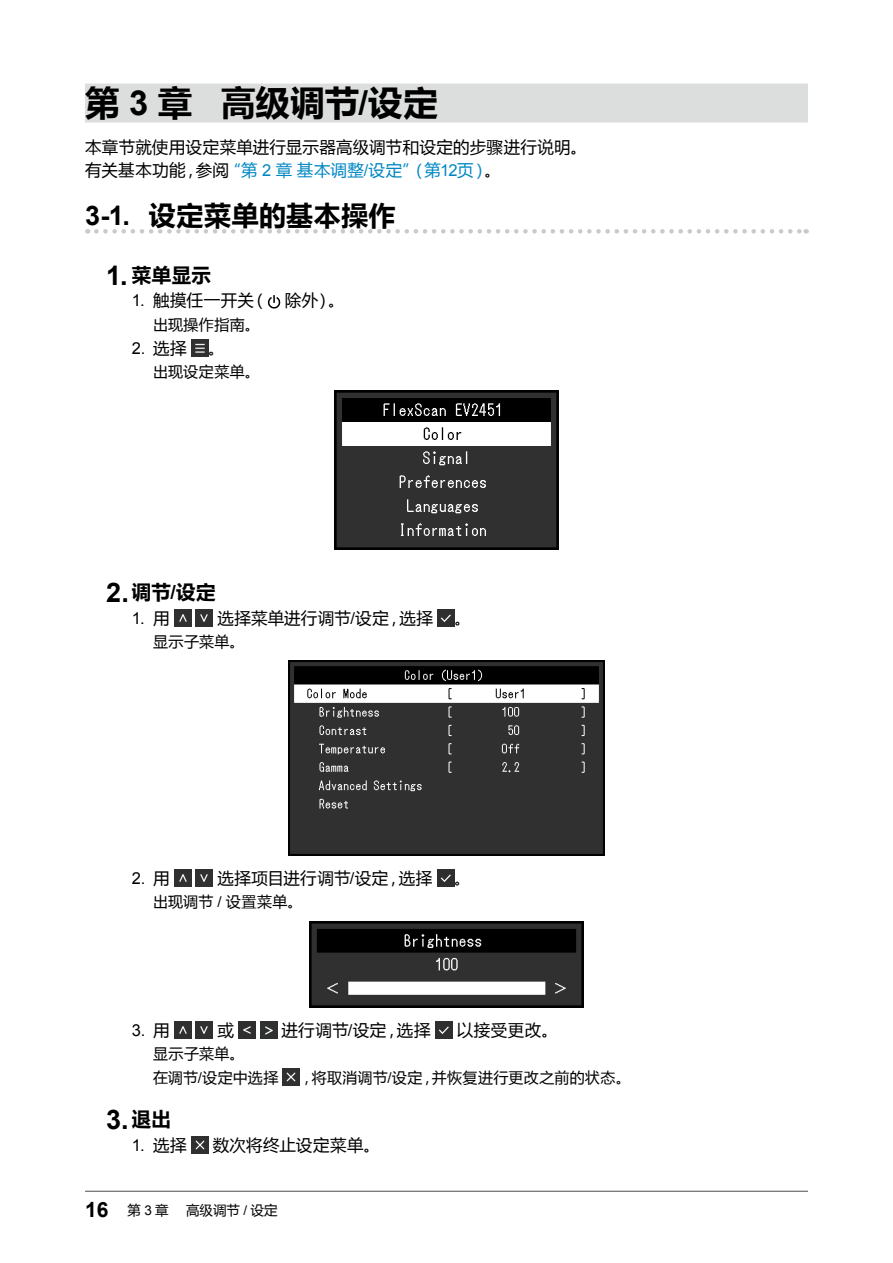
<style>
.page{position:relative;width:893px;height:1263px;background:#fff}
.page>*{position:absolute;margin:0;border:0;box-sizing:border-box;transform-origin:0 0}
.t1{font:700 34.5px "Microsoft Ya Hei";letter-spacing:.005em;color:#000}
.t2{font:700 27px "Microsoft Ya Hei";letter-spacing:.02em;color:#000}
.t3{font:700 27px "Arial";color:#000}
.t4{font:700 19.5px "Microsoft Ya Hei";letter-spacing:.02em;color:#000}
.t5{font:16.5px/22.5px "Microsoft Ya Hei";letter-spacing:.02em;color:#000}
.t6{font:16.5px "Arial";color:#000}
.t7{font:15px/23.5px "Microsoft Ya Hei";letter-spacing:.025em;color:#000}
.t8{font:13.5px "Microsoft Ya Hei";color:#000}
.s1{font-family:"Arial"}
.s2{color:#0087c3}
.s3{font-family:"Arial";color:#0087c3}
.s4{font-family:"Arial";font-size:27px}
.s5{font-family:"Microsoft Ya Hei"}
.s6{font-family:"Microsoft Ya Hei";font-size:19.5px}
.s7{font-family:"Arial";font-weight:700;font-size:21px}
</style>
<div class="page">
<hr style="left:85px;top:1191px;width:723px;height:1px;background:#595757">
<div style="left:85px;top:84px;width:723px;height:39px;background:#dcdddd"></div>
<svg style="left:96px;top:229px;width:711px;height:5px"></svg>
<svg style="left:268px;top:295px;width:12px;height:14px"></svg>
<img style="left:191px;top:339px;width:17px;height:17px">
<img style="left:335px;top:391px;width:223px;height:159px">
<img style="left:174px;top:610px;width:17px;height:17px">
<img style="left:196px;top:610px;width:17px;height:17px">
<img style="left:438px;top:610px;width:17px;height:17px">
<img style="left:289px;top:661px;width:315px;height:194px">
<img style="left:174px;top:870px;width:17px;height:17px">
<img style="left:196px;top:870px;width:17px;height:17px">
<img style="left:437px;top:870px;width:17px;height:17px">
<img style="left:310px;top:921px;width:273px;height:86px">
<img style="left:174px;top:1022px;width:17px;height:17px">
<img style="left:196px;top:1022px;width:17px;height:17px">
<img style="left:238px;top:1022px;width:17px;height:17px">
<img style="left:260px;top:1022px;width:17px;height:17px">
<img style="left:435px;top:1022px;width:17px;height:17px">
<img style="left:283px;top:1069px;width:17px;height:17px">
<img style="left:191px;top:1136px;width:17px;height:17px">
<h1 class="t1" style="left:85px;top:78px;width:354px">第 <span class="s1">3</span> 章 高级调节<span class="s1">/</span>设定</h1>
<p class="t5" style="left:85px;top:135px;width:504px">本章节就使用设定菜单进行显示器高级调节和设定的步骤进行说明。有关基本功能，参阅<span class="s2">“第</span> <span class="s3">2</span> <span class="s2">章基本调整</span><span class="s3">/</span><span class="s2">设定”（第</span><span class="s3">12</span><span class="s2">页）</span>。</p>
<h2 class="t2" style="left:85px;top:197px;width:312px"><span class="s1">3-1.</span> 设定菜单的基本操作</h2>
<p class="t4" style="left:106px;top:261px;width:106px"><span class="s4">1.</span> 菜单显示</p>
<p class="t5" style="left:132px;top:288px;width:214px"><span class="s1">1.</span> 触摸任一开关（ 除外）。</p>
<p class="t7" style="left:153px;top:312px;width:108px">出现操作指南。</p>
<p class="t6" style="left:132px;top:337px;width:56px">2. <span class="s5">选择</span></p>
<p class="t5" style="left:208px;top:336px;width:18px">。</p>
<p class="t7" style="left:153px;top:359px;width:108px">出现设定菜单。</p>
<p class="t4" style="left:106px;top:579px;width:111px"><span class="s4">2.</span>调节<span class="s1">/</span>设定</p>
<p class="t6" style="left:132px;top:607px;width:39px">1. <span class="s5">用</span></p>
<p class="t5" style="left:217px;top:606px;width:217px">选择菜单进行调节<span class="s1">/</span>设定，选择</p>
<p class="t5" style="left:455px;top:606px;width:18px">。</p>
<p class="t7" style="left:153px;top:629px;width:93px">显示子菜单。</p>
<p class="t6" style="left:132px;top:867px;width:39px">2. <span class="s5">用</span></p>
<p class="t5" style="left:217px;top:866px;width:217px">选择项目进行调节<span class="s1">/</span>设定，选择</p>
<p class="t5" style="left:454px;top:866px;width:18px">。</p>
<p class="t7" style="left:153px;top:890px;width:151px">出现调节 <span class="s1">/</span> 设置菜单。</p>
<p class="t6" style="left:132px;top:1019px;width:39px">3. <span class="s5">用</span></p>
<p class="t5" style="left:217px;top:1018px;width:18px">或</p>
<p class="t5" style="left:282px;top:1018px;width:150px">进行调节<span class="s1">/</span>设定，选择</p>
<p class="t5" style="left:457px;top:1018px;width:103px">以接受更改。</p>
<p class="t7" style="left:153px;top:1041px;width:127px">显示子菜单。<br>在调节<span class="s1">/</span>设定中选择</p>
<p class="t7" style="left:300px;top:1065px;width:333px">，将取消调节<span class="s1">/</span>设定，并恢复进行更改之前的状态。</p>
<h2 class="t3" style="left:106px;top:1101px;width:66px">3. <span class="s6">退出</span></h2>
<p class="t6" style="left:132px;top:1134px;width:56px">1. <span class="s5">选择</span></p>
<p class="t5" style="left:213px;top:1133px;width:169px">数次将终止设定菜单。</p>
<p class="t8" style="left:85px;top:1201px;width:194px"><span class="s7">16</span> 第 <span class="s1">3</span> 章　高级调节 <span class="s1">/</span> 设定</p>
</div>
